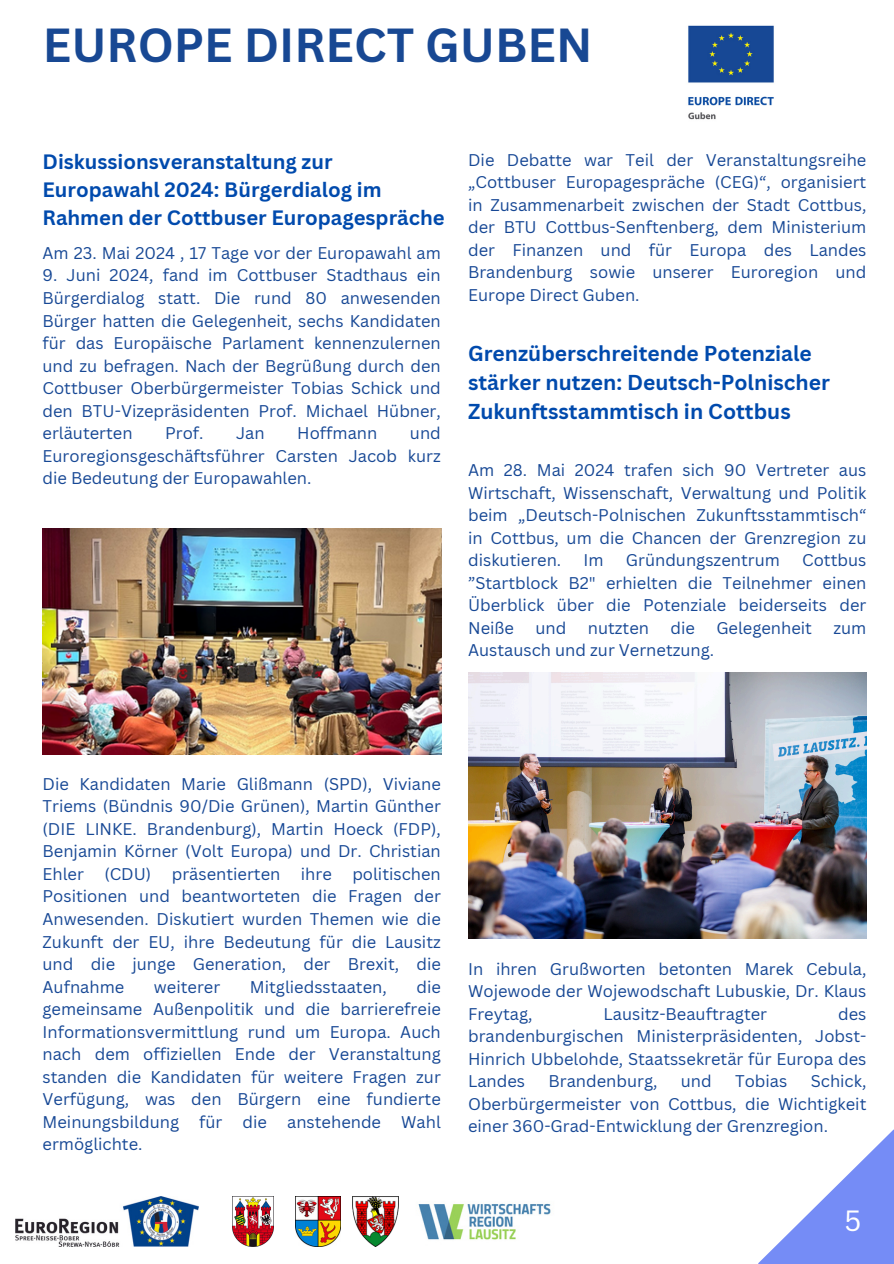
<style>
.page{position:relative;width:894px;height:1264px;background:#fff}
.page>*{position:absolute;margin:0;border:0;box-sizing:border-box;transform-origin:0 0}
.t1{font:700 46.5px "Canva Sans";color:#184893}
.t2{font:28.5px "Canva Sans";color:#fff}
.t3{font:700 21px/29.2px "Canva Sans";color:#004aad}
.t4{font:700 20.25px/28.2px "Canva Sans";color:#004aad}
.t5{font:16.5px/22.5px "Canva Sans";color:#174895;text-align:justify}
</style>
<div class="page">
<svg style="left:758px;top:1130px;width:135px;height:133px"></svg>
<img style="left:688px;top:25px;width:86px;height:95px">
<img style="left:15px;top:1196px;width:184px;height:50px">
<img style="left:233px;top:1196px;width:40px;height:50px">
<img style="left:295px;top:1196px;width:45px;height:50px">
<img style="left:352px;top:1196px;width:47px;height:50px">
<img style="left:418px;top:1203px;width:133px;height:37px">
<img style="left:468px;top:672px;width:398px;height:266px">
<img style="left:43px;top:528px;width:398px;height:227px">
<p class="t1" style="left:43px;top:12px;width:551px">EUROPE DIRECT GUBEN</p>
<p class="t4" style="left:43px;top:147px;width:403px">Diskussionsveranstaltung zur<br>Europawahl 2024: Bürgerdialog im<br>Rahmen der Cottbuser Europagespräche</p>
<p class="t5" style="left:43px;top:241px;width:399px">Am 23. Mai 2024 , 17 Tage vor der Europawahl am</p>
<p class="t5" style="left:43px;top:264px;width:400px">9. Juni 2024, fand im Cottbuser Stadthaus ein Bürgerdialog statt. Die rund 80 anwesenden Bürger hatten die Gelegenheit, sechs Kandidaten für das Europäische Parlament kennenzulernen und zu befragen. Nach der Begrüßung durch den Cottbuser Oberbürgermeister Tobias Schick und den BTU-Vizepräsidenten Prof. Michael Hübner, erläuterten</p>
<p class="t5" style="left:165px;top:421px;width:40px">Prof.</p>
<p class="t5" style="left:236px;top:421px;width:30px">Jan</p>
<p class="t5" style="left:297px;top:421px;width:82px">Hoffmann</p>
<p class="t5" style="left:43px;top:421px;width:399px;text-indent:367px">und Euroregionsgeschäftsführer Carsten Jacob kurz die Bedeutung der Europawahlen.</p>
<p class="t5" style="left:468px;top:148px;width:399px">Die Debatte war Teil der Veranstaltungsreihe „Cottbuser Europagespräche (CEG)“, organisiert in Zusammenarbeit zwischen der Stadt Cottbus, der BTU Cottbus-Senftenberg, dem Ministerium der Finanzen und für Europa des Landes Brandenburg sowie unserer Euroregion und Europe Direct Guben.</p>
<p class="t3" style="left:468px;top:338px;width:363px">Grenzüberschreitende Potenziale stärker nutzen: Deutsch-Polnischer<br>Zukunftsstammtisch in Cottbus</p>
<p class="t5" style="left:468px;top:458px;width:399px">Am 28. Mai 2024 trafen sich 90 Vertreter aus Wirtschaft, Wissenschaft, Verwaltung und Politik beim „Deutsch-Polnischen Zukunftsstammtisch“ in Cottbus, um die Chancen der Grenzregion zu diskutieren.</p>
<p class="t5" style="left:468px;top:548px;width:400px;text-indent:334px">Cottbus ”Startblock B2" erhielten die Teilnehmer einen Überblick über die Potenziale beiderseits der Neiße</p>
<p class="t5" style="left:583px;top:548px;width:22px">Im</p>
<p class="t5" style="left:625px;top:548px;width:155px">Gründungszentrum</p>
<p class="t5" style="left:535px;top:616px;width:32px">und</p>
<p class="t5" style="left:587px;top:616px;width:63px">nutzten</p>
<p class="t5" style="left:670px;top:616px;width:26px">die</p>
<p class="t5" style="left:716px;top:616px;width:97px">Gelegenheit</p>
<p class="t5" style="left:833px;top:616px;width:34px">zum</p>
<p class="t5" style="left:468px;top:638px;width:247px">Austausch und zur Vernetzung.</p>
<p class="t5" style="left:43px;top:772px;width:400px">Die Kandidaten Marie Glißmann (SPD), Viviane Triems (Bündnis 90/Die Grünen), Martin Günther (DIE LINKE. Brandenburg), Martin Hoeck (FDP), Benjamin Körner (Volt Europa) und Dr. Christian Ehler (CDU) präsentierten ihre politischen Positionen und beantworteten die Fragen der Anwesenden. Diskutiert wurden Themen wie die Zukunft der EU, ihre Bedeutung für die Lausitz und die junge Generation, der Brexit, die Aufnahme</p>
<p class="t5" style="left:43px;top:974px;width:400px;text-indent:374px">die gemeinsame Außenpolitik und die barrierefreie Informationsvermittlung rund um Europa. Auch nach dem offiziellen Ende der Veranstaltung standen die Kandidaten für weitere Fragen zur Verfügung, was den Bürgern eine fundierte Meinungsbildung für die anstehende Wahl ermöglichte.</p>
<p class="t5" style="left:154px;top:974px;width:68px">weiterer</p>
<p class="t5" style="left:250px;top:974px;width:138px">Mitgliedsstaaten,</p>
<p class="t5" style="left:468px;top:956px;width:399px">In ihren Grußworten betonten Marek Cebula, Wojewode der Wojewodschaft Lubuskie, Dr. Klaus Freytag,</p>
<p class="t5" style="left:603px;top:1001px;width:165px">Lausitz-Beauftragter</p>
<p class="t5" style="left:468px;top:1001px;width:400px;text-indent:370px">des brandenburgischen Ministerpräsidenten, Jobst-Hinrich Ubbelohde, Staatssekretär für Europa des Landes</p>
<p class="t5" style="left:468px;top:1069px;width:400px;text-indent:342px">Schick, Oberbürgermeister von Cottbus, die Wichtigkeit einer 360-Grad-Entwicklung der Grenzregion.</p>
<p class="t5" style="left:548px;top:1069px;width:110px">Brandenburg,</p>
<p class="t5" style="left:680px;top:1069px;width:32px">und</p>
<p class="t5" style="left:735px;top:1069px;width:54px">Tobias</p>
<p class="t2" style="left:844px;top:1200px;width:18px">5</p>
</div>
